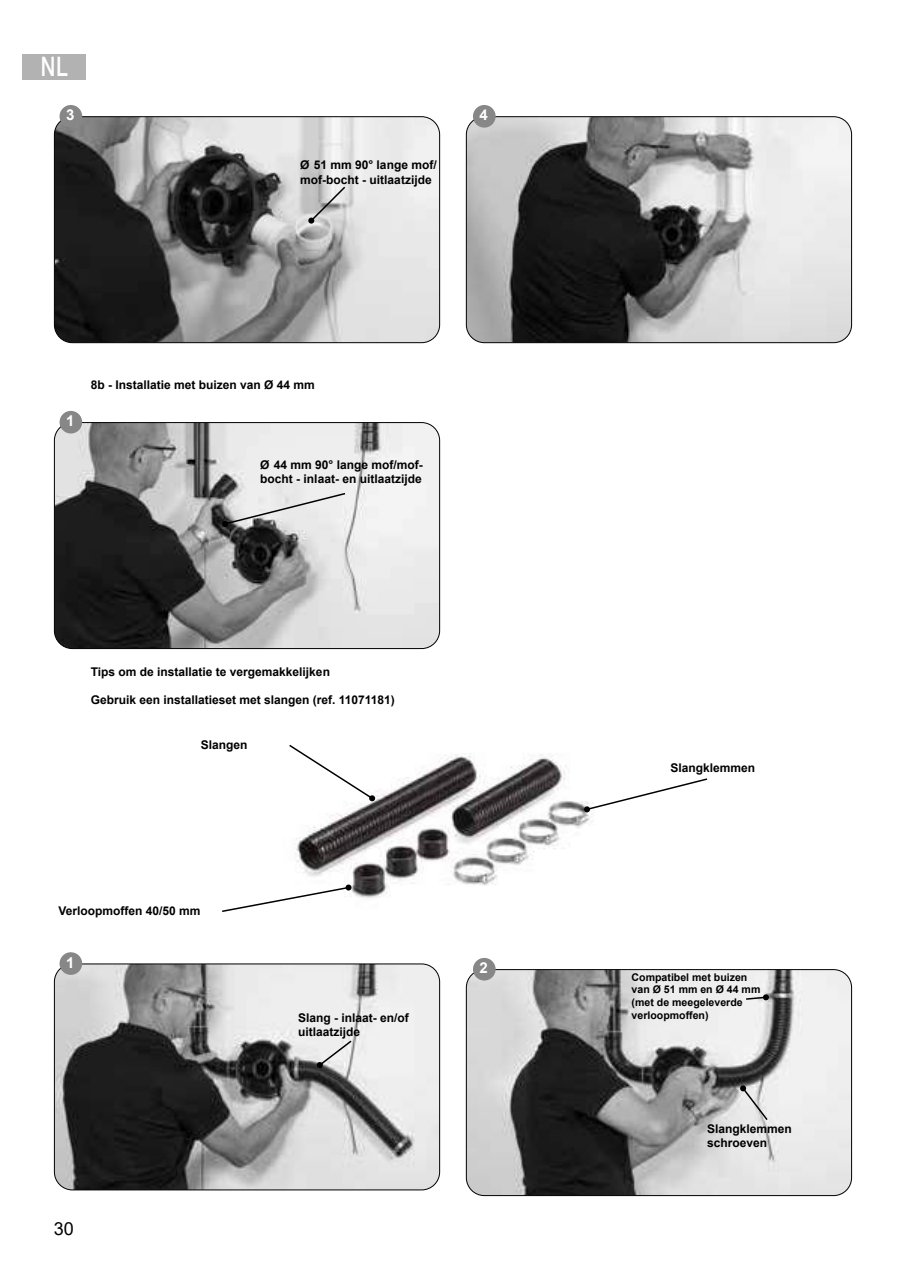
<style>
.page{position:relative;width:906px;height:1276px;background:#fff}
.page>*{position:absolute;margin:0;border:0;box-sizing:border-box;transform-origin:0 0}
.t1{font:500 27px "Helvetica Neue LT Std";color:#fff;scale:.75 1}
.t2{font:18px "Arial";color:#000}
.t3{font:700 15px "Arial";color:#fff}
.t4{font:700 12px/14.4px "Arial";color:#000}
.t5{font:700 10.65px/12.8px "Arial";color:#000}
</style>
<div class="page">
<img style="left:54px;top:117px;width:385px;height:226px">
<div style="left:54px;top:116px;width:386px;height:227px;border:1px solid #000;border-radius:18px"></div>
<img style="left:466px;top:117px;width:385px;height:226px">
<div style="left:466px;top:116px;width:386px;height:227px;border:1px solid #000;border-radius:18px"></div>
<div style="left:60px;top:105px;width:22px;height:23px;background:#878787;border-radius:50%"></div>
<div style="left:473px;top:105px;width:22px;height:23px;background:#878787;border-radius:50%"></div>
<svg style="left:308px;top:185px;width:39px;height:39px;background:#bfbfbf"></svg>
<img style="left:54px;top:422px;width:385px;height:226px">
<div style="left:54px;top:422px;width:386px;height:227px;border:1px solid #000;border-radius:18px"></div>
<div style="left:60px;top:411px;width:22px;height:22px;background:#878787;border-radius:50%"></div>
<svg style="left:222px;top:492px;width:125px;height:35px;background:#d0d0d0"></svg>
<img style="left:54px;top:964px;width:385px;height:226px">
<div style="left:54px;top:963px;width:386px;height:227px;border:1px solid #000;border-radius:18px"></div>
<img style="left:295px;top:755px;width:298px;height:143px">
<img style="left:466px;top:969px;width:385px;height:226px">
<div style="left:466px;top:969px;width:386px;height:227px;border:1px solid #000;border-radius:18px"></div>
<div style="left:60px;top:952px;width:22px;height:23px;background:#878787;border-radius:50%"></div>
<div style="left:473px;top:958px;width:22px;height:22px;background:#878787;border-radius:50%"></div>
<svg style="left:584px;top:777px;width:124px;height:35px"></svg>
<svg style="left:744px;top:994px;width:25px;height:6px"></svg>
<svg style="left:289px;top:744px;width:86px;height:57px"></svg>
<svg style="left:222px;top:884px;width:129px;height:28px"></svg>
<svg style="left:317px;top:1039px;width:36px;height:29px"></svg>
<svg style="left:740px;top:1085px;width:29px;height:36px"></svg>
<div style="left:22px;top:54px;width:64px;height:26px;background:#b3b2b2"></div>
<h1 class="t1" style="left:41px;top:51px;width:37px">NL</h1>
<p class="t3" style="left:66px;top:104px;width:10px">3</p>
<p class="t3" style="left:479px;top:104px;width:10px">4</p>
<p class="t4" style="left:300px;top:158px;width:138px">Ø 51 mm 90° lange mof/ mof-bocht - uitlaatzijde</p>
<p class="t3" style="left:66px;top:410px;width:10px">1</p>
<p class="t4" style="left:91px;top:378px;width:226px">8b - Installatie met buizen van Ø 44 mm</p>
<p class="t4" style="left:260px;top:458px;width:164px">Ø 44 mm 90° lange mof/mof&shy;bocht - inlaat- en uitlaatzijde</p>
<p class="t4" style="left:91px;top:664px;width:241px">Tips om de installatie te vergemakkelijken</p>
<p class="t4" style="left:91px;top:693px;width:306px">Gebruik een installatieset met slangen (ref. 11071181)</p>
<p class="t4" style="left:201px;top:738px;width:48px">Slangen</p>
<p class="t4" style="left:58px;top:904px;width:144px">Verloopmoffen 40/50 mm</p>
<p class="t3" style="left:66px;top:951px;width:10px">1</p>
<h2 class="t2" style="left:54px;top:1216px;width:22px">30</h2>
<p class="t4" style="left:298px;top:1010px;width:112px">Slang - inlaat- en/of uitlaatzijde</p>
<p class="t3" style="left:479px;top:957px;width:10px">2</p>
<p class="t4" style="left:670px;top:761px;width:86px">Slangklemmen</p>
<p class="t5" style="left:631px;top:970px;width:130px">Compatibel met buizen van Ø 51 mm en Ø 44 mm (met de meegeleverde verloopmoffen)</p>
<p class="t4" style="left:707px;top:1121px;width:86px">Slangklemmen schroeven</p>
</div>
